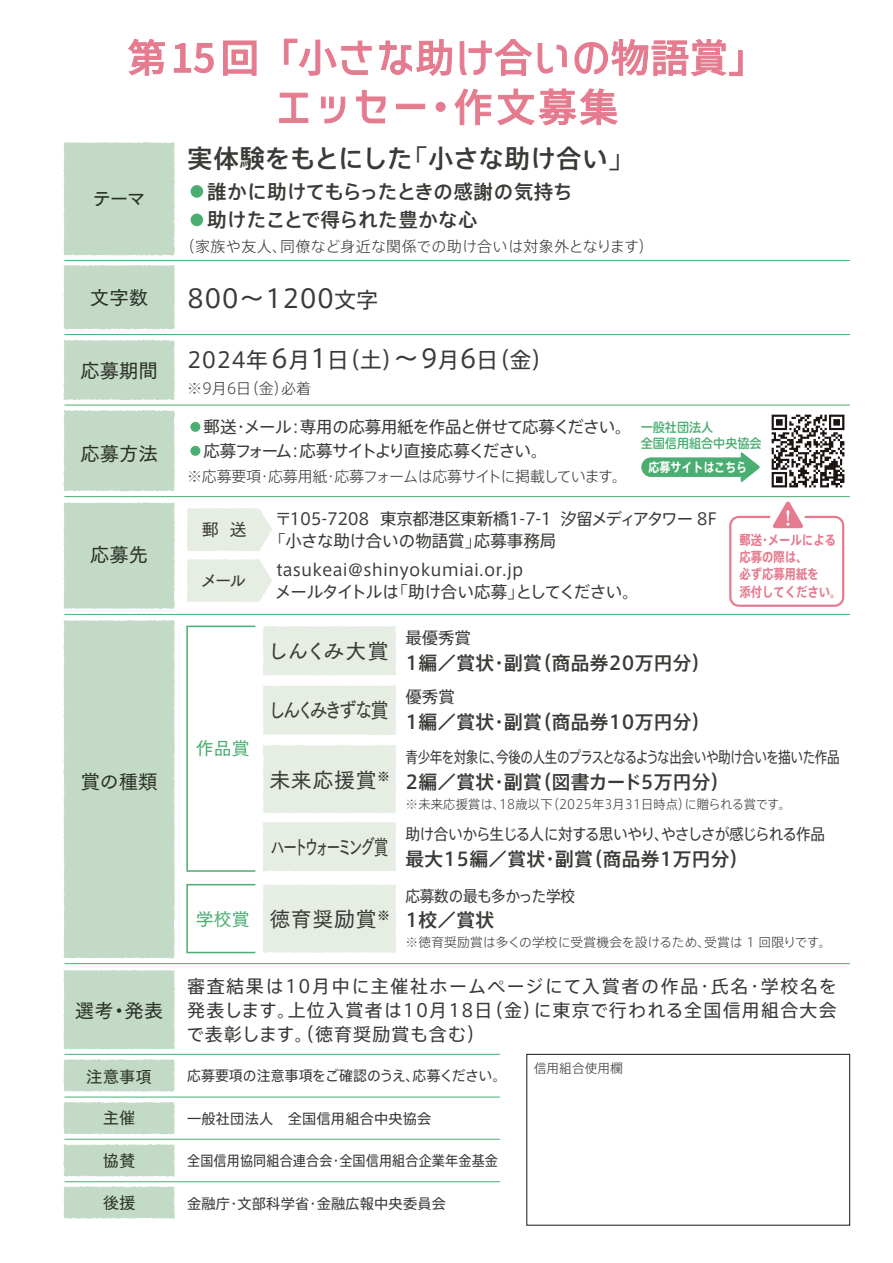
<style>
.page{position:relative;width:893px;height:1263px;background:#fff}
.page>*{position:absolute;margin:0;border:0;box-sizing:border-box;transform-origin:0 0}
.t1{font:25.5px "Axis Std Medium 90 msp RKSJ H";color:#3b3a37}
.t2{font:25.5px "Axis Std Regular 90 msp RKSJ H";letter-spacing:.015em;color:#3b3a37}
.t3{font:21.6px "Axis Std Regular 90 msp RKSJ H";letter-spacing:.015em;color:#3b3a37}
.t4{font:21px "Tsuku Go Pro D 90 msp RKSJ H";letter-spacing:-.145em;color:#3b3a37}
.t5{font:21px "Tsuku Go Pro D 90 msp RKSJ H";letter-spacing:-.215em;color:#3b3a37;scale:.68 1}
.t6{font:21px "Tsuku Go Pro D 90 msp RKSJ H";letter-spacing:-.165em;color:#3b3a37;scale:.85 1}
.t7{font:19.5px "Axis Std Medium 90 msp RKSJ H";letter-spacing:.01em;color:#3b3a37}
.t8{font:19.5px "Tsuku Go Pro D 90 msp RKSJ H";color:#2b3029}
.t9{font:18.75px "Axis Std Medium 90 msp RKSJ H";letter-spacing:.015em;color:#3b3a37}
.t10{font:18px/24px "Axis Std Regular 90 msp RKSJ H";letter-spacing:.065em;color:#3b3a37;text-align:justify}
.t11{font:18px "Tsuku Go Pro D 90 msp RKSJ H";color:#4aae72}
.t12{font:17.25px "Tsuku Go Pro D 90 msp RKSJ H";color:#3b3a37}
.t13{font:16.5px/22.5px "Axis Std Regular 90 msp RKSJ H";letter-spacing:-.02em;color:#3b3a37}
.t14{font:16.5px/22.5px "Axis Std Regular 90 msp RKSJ H";letter-spacing:.01em;color:#3b3a37}
.t15{font:16.5px "Axis Std Regular 90 msp RKSJ H";letter-spacing:-.07em;color:#3b3a37}
.t16{font:16.5px "Tsuku Go Pro D 90 msp RKSJ H";color:#2b3029}
.t17{font:15.75px "Axis Std Regular 90 msp RKSJ H";letter-spacing:-.04em;color:#3b3a37;scale:.8 1}
.t18{font:15.75px "Axis Std Regular 90 msp RKSJ H";letter-spacing:-.06em;color:#3b3a37;scale:.93 1}
.t19{font:15.75px "Axis Std Regular 90 msp RKSJ H";letter-spacing:-.015em;color:#3b3a37;scale:.93 1}
.t20{font:15px "Axis Std Light 90 msp RKSJ H";letter-spacing:.02em;color:#3b3a37}
.t21{font:15px "Axis Std Light 90 msp RKSJ H";letter-spacing:-.045em;color:#3b3a37}
.t22{font:15px "Axis Std Light 90 msp RKSJ H";letter-spacing:-.015em;color:#3b3a37}
.t23{font:14.25px "Axis Std Regular 90 msp RKSJ H";letter-spacing:.01em;color:#3b3a37}
.t24{font:14.25px "Axis Std Regular 90 msp RKSJ H";letter-spacing:.01em;color:#3b3a37;scale:.92 1}
.t25{font:13.5px/17.2px "Axis Std Bold 90 msp RKSJ H";color:#e57b8f;scale:.84 1}
.t26{font:12.75px "Axis Std Light 90 msp RKSJ H";letter-spacing:.015em;color:#3b3a37}
.t27{font:12.75px/16.5px "TBUDR Go Std Bold 90 msp RKSJ H";color:#4aae72;scale:.95 1}
.t28{font:12.75px "Axis Std Bold 90 msp RKSJ H";color:#fff;scale:.86 1}
.s1{color:#4aae72}
.s2{font-size:21.6px}
.s3{font-size:25.5px}
.s4{font-family:"Tsuku Go Pro D 90 msp RKSJ H";font-size:21px}
.s5{font-family:"Axis Std Medium 90 msp RKSJ H";font-size:18.75px}
</style>
<div class="page">
<div style="left:64px;top:265px;width:111px;height:64px;background:#c3dbc6"></div>
<div style="left:64px;top:340px;width:111px;height:60px;background:#c3dbc6"></div>
<div style="left:64px;top:410px;width:111px;height:81px;background:#c3dbc6"></div>
<div style="left:63px;top:970px;width:112px;height:79px;background:#c3dbc6"></div>
<div style="left:64px;top:620px;width:111px;height:338px;background:#c3dbc6"></div>
<div style="left:63px;top:502px;width:112px;height:107px;background:#c3dbc6"></div>
<div style="left:64px;top:142px;width:111px;height:114px;background:#c3dbc6"></div>
<svg style="left:64px;top:1102px;width:111px;height:33px"></svg>
<svg style="left:64px;top:1059px;width:111px;height:33px"></svg>
<svg style="left:64px;top:1144px;width:111px;height:33px"></svg>
<svg style="left:64px;top:1186px;width:111px;height:33px"></svg>
<svg style="left:187px;top:508px;width:85px;height:43px"></svg>
<svg style="left:187px;top:559px;width:85px;height:43px"></svg>
<div style="left:263px;top:626px;width:133px;height:50px;background:#e6eee4"></div>
<div style="left:263px;top:685px;width:133px;height:50px;background:#e6eee4"></div>
<div style="left:263px;top:745px;width:133px;height:69px;background:#e6eee4"></div>
<div style="left:263px;top:822px;width:133px;height:49px;background:#e6eee4"></div>
<div style="left:263px;top:884px;width:133px;height:69px;background:#e6eee4"></div>
<div style="left:186px;top:626px;width:70px;height:246px;border:1px solid #4aae72"></div>
<div style="left:186px;top:884px;width:70px;height:69px;border:1px solid #4aae72"></div>
<img style="left:771px;top:414px;width:74px;height:74px">
<div style="left:729px;top:516px;width:115px;height:91px;border:2px solid #e57b8f;border-radius:8px"></div>
<svg style="left:772px;top:501px;width:31px;height:27px"></svg>
<div style="left:641px;top:457px;width:111px;height:20px;background:#4aae72;border-radius:10px"></div>
<svg style="left:741px;top:452px;width:19px;height:30px"></svg>
<div style="left:95px;top:192px;width:49px;height:14px;background:#c3dbc6"></div>
<div style="left:91px;top:289px;width:57px;height:17px;background:#c3dbc6"></div>
<div style="left:81px;top:362px;width:75px;height:18px;background:#c3dbc6"></div>
<div style="left:81px;top:445px;width:76px;height:18px;background:#c3dbc6"></div>
<div style="left:87px;top:1069px;width:65px;height:15px;background:#c3dbc6"></div>
<div style="left:81px;top:773px;width:76px;height:18px;background:#c3dbc6"></div>
<div style="left:91px;top:546px;width:56px;height:17px;background:#c3dbc6"></div>
<div style="left:104px;top:1111px;width:30px;height:15px;background:#c3dbc6"></div>
<div style="left:104px;top:1153px;width:31px;height:15px;background:#c3dbc6"></div>
<div style="left:103px;top:1195px;width:32px;height:15px;background:#c3dbc6"></div>
<div style="left:76px;top:1001px;width:87px;height:18px;background:#c3dbc6"></div>
<svg style="left:128px;top:39px;width:37px;height:37px"></svg>
<svg style="left:174px;top:43px;width:40px;height:30px"></svg>
<svg style="left:223px;top:38px;width:520px;height:88px"></svg>
<div style="left:186px;top:181px;width:22px;height:21px;border:4px solid #fff;border-radius:50%"></div>
<div style="left:186px;top:209px;width:22px;height:22px;border:4px solid #fff;border-radius:50%"></div>
<div style="left:186px;top:417px;width:19px;height:19px;border:4px solid #fff;border-radius:50%"></div>
<div style="left:186px;top:441px;width:19px;height:19px;border:4px solid #fff;border-radius:50%"></div>
<div style="left:526px;top:1054px;width:324px;height:171px;border:1px solid #1d1513"></div>
<hr style="left:65px;top:260px;width:785px;height:1px;background:#4aae72">
<hr style="left:65px;top:334px;width:785px;height:1px;background:#4aae72">
<hr style="left:65px;top:405px;width:785px;height:1px;background:#4aae72">
<hr style="left:65px;top:496px;width:785px;height:1px;background:#4aae72">
<hr style="left:65px;top:614px;width:785px;height:1px;background:#4aae72">
<hr style="left:65px;top:963px;width:785px;height:1px;background:#4aae72">
<hr style="left:65px;top:1054px;width:435px;height:1px;background:#4aae72">
<hr style="left:65px;top:1097px;width:435px;height:1px;background:#4aae72">
<hr style="left:65px;top:1139px;width:435px;height:1px;background:#4aae72">
<hr style="left:65px;top:1181px;width:435px;height:1px;background:#4aae72">
<p class="t8" style="left:92px;top:191px;width:55px">テーマ</p>
<h1 class="t1" style="left:187px;top:148px;width:448px">実体験をもとにした「小さな助け合い」</h1>
<p class="t7" style="left:187px;top:184px;width:387px"><span class="s1">●</span>誰かに助けてもらったときの感謝の気持ち</p>
<p class="t7" style="left:187px;top:213px;width:292px"><span class="s1">●</span>助けたことで得られた豊かな心</p>
<p class="t20" style="left:180px;top:241px;width:476px">（家族や友人、同僚など身近な関係での助け合いは対象外となります）</p>
<p class="t8" style="left:90px;top:291px;width:60px">文字数</p>
<h1 class="t2" style="left:187px;top:289px;width:193px">800～1200<span class="s2">文字</span></h1>
<p class="t8" style="left:80px;top:363px;width:79px">応募期間</p>
<p class="t8" style="left:80px;top:446px;width:79px">応募方法</p>
<p class="t8" style="left:90px;top:547px;width:60px">応募先</p>
<p class="t8" style="left:81px;top:774px;width:78px">賞の種類</p>
<p class="t8" style="left:75px;top:1003px;width:90px">選考・発表</p>
<p class="t3" style="left:187px;top:352px;width:368px">2024年<span class="s3">6</span>月<span class="s3">1</span>日（土）<span class="s3">～9</span>月<span class="s3">6</span>日（金）</p>
<p class="t22" style="left:187px;top:382px;width:126px">※9月6日（金）必着</p>
<p class="t13" style="left:187px;top:418px;width:446px"><span class="s1">●</span>郵送・メール：専用の応募用紙を作品と併せて応募ください。</p>
<p class="t15" style="left:187px;top:445px;width:362px"><span class="s1">●</span>応募フォーム：応募サイトより直接応募ください。</p>
<p class="t21" style="left:187px;top:471px;width:441px">※応募要項・応募用紙・応募フォームは応募サイトに掲載しています。</p>
<p class="t27" style="left:641px;top:420px;width:129px">一般社団法人<br>全国信用組合中央協会</p>
<p class="t28" style="left:648px;top:462px;width:116px">応募サイトはこちら</p>
<p class="t12" style="left:202px;top:523px;width:46px">郵 送</p>
<p class="t12" style="left:201px;top:574px;width:47px">メール</p>
<p class="t11" style="left:196px;top:741px;width:55px">作品賞</p>
<p class="t11" style="left:196px;top:912px;width:55px">学校賞</p>
<p class="t13" style="left:269px;top:510px;width:449px;text-indent:6px">〒105-7208 東京都港区東新橋1-7-1 汐留メディアタワー 8F「小さな助け合いの物語賞」応募事務局</p>
<p class="t14" style="left:275px;top:561px;width:365px">tasukeai@shinyokumiai.or.jp<br>メールタイトルは「助け合い応募」としてください。</p>
<p class="t4" style="left:268px;top:643px;width:123px">しんくみ大賞</p>
<p class="t6" style="left:268px;top:703px;width:143px">しんくみきずな賞</p>
<p class="t13" style="left:405px;top:629px;width:67px">最優秀賞</p>
<p class="t9" style="left:405px;top:656px;width:306px">1編／賞状・副賞（商品券20万円分）</p>
<p class="t13" style="left:405px;top:688px;width:51px">優秀賞</p>
<p class="t9" style="left:405px;top:715px;width:306px">1編／賞状・副賞（商品券10万円分）</p>
<p class="t25" style="left:739px;top:533px;width:123px">郵送・メールによる応募の際は、<br>必ず応募用紙を<br>添付してください。</p>
<p class="t17" style="left:405px;top:751px;width:544px">青少年を対象に、今後の人生のプラスとなるような出会いや助け合いを描いた作品</p>
<p class="t9" style="left:269px;top:775px;width:462px"><span class="s4">未来応援賞</span><sup>※</sup> 2編／賞状・副賞（図書カード5万円分）</p>
<p class="t5" style="left:270px;top:839px;width:175px">ハートウォーミング賞</p>
<p class="t26" style="left:405px;top:799px;width:387px">※未来応援賞は、18歳以下（2025年3月31日時点）に贈られる賞です。</p>
<p class="t18" style="left:405px;top:828px;width:453px">助け合いから生じる人に対する思いやり、やさしさが感じられる作品</p>
<p class="t9" style="left:405px;top:852px;width:344px">最大15編／賞状・副賞（商品券1万円分）</p>
<p class="t19" style="left:405px;top:890px;width:184px">応募数の最も多かった学校</p>
<p class="t4" style="left:269px;top:911px;width:226px">徳育奨励賞<sup>※</sup> <span class="s5">1校／賞状</span></p>
<p class="t26" style="left:405px;top:937px;width:428px">※徳育奨励賞は多くの学校に受賞機会を設けるため、受賞は 1 回限りです。</p>
<p class="t10" style="left:186px;top:976px;width:652px">審査結果は10月中に主催社ホームページにて入賞者の作品・氏名・学校名を発表します。上位入賞者は10月18日（金）に東京で行われる全国信用組合大会で表彰します。（徳育奨励賞も含む）</p>
<p class="t16" style="left:86px;top:1070px;width:67px">注意事項</p>
<p class="t23" style="left:187px;top:1070px;width:321px">応募要項の注意事項をご確認のうえ、応募ください。</p>
<p class="t16" style="left:103px;top:1112px;width:34px">主催</p>
<p class="t23" style="left:187px;top:1113px;width:246px">一般社団法人　全国信用組合中央協会</p>
<p class="t16" style="left:103px;top:1154px;width:34px">協賛</p>
<p class="t24" style="left:187px;top:1156px;width:339px">全国信用協同組合連合会・全国信用組合企業年金基金</p>
<p class="t16" style="left:103px;top:1196px;width:34px">後援</p>
<p class="t23" style="left:187px;top:1198px;width:260px">金融庁・文部科学省・金融広報中央委員会</p>
<p class="t26" style="left:534px;top:1064px;width:91px">信用組合使用欄</p>
</div>
